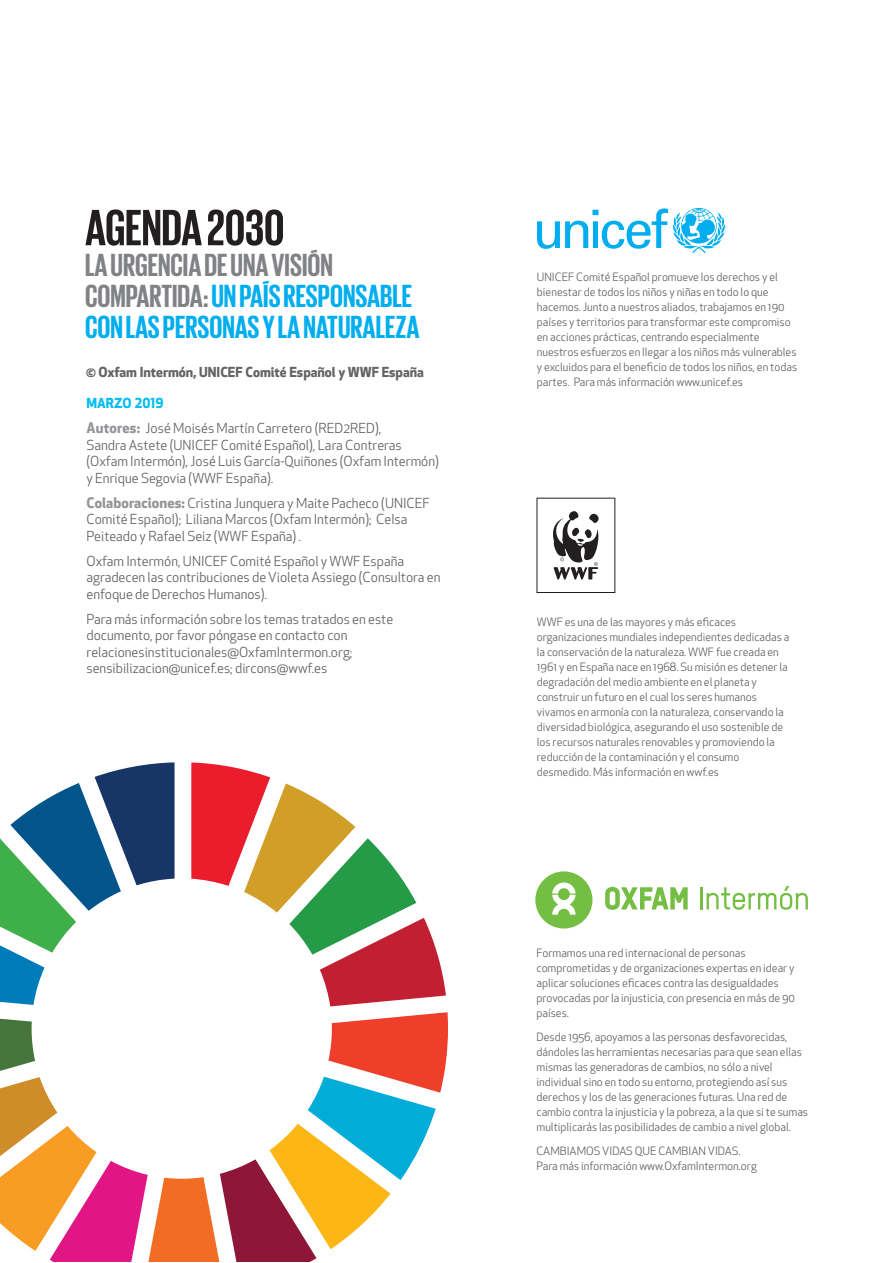
<style>
.page{position:relative;width:893px;height:1263px;background:#fff}
.page>*{position:absolute;margin:0;border:0;box-sizing:border-box;transform-origin:0 0}
.t1{font:700 52.2px "Giorgio Sans";color:#231f20}
.t2{font:700 32.7px/30.9px "Giorgio Sans";color:#00aeef}
.t3{font:13.5px/16.5px "Apex New";color:#636366}
.t4{font:700 13.5px "Apex New";color:#636366}
.t5{font:11.25px/15px "Apex New";color:#636366}
.s1{color:#808285}
.s2{font-weight:700;color:#01bdf2}
.s3{font-weight:700;font-size:14.25px;color:#939598}
</style>
<div class="page">
<svg style="left:537px;top:208px;width:188px;height:45px"></svg>
<hr style="left:700px;top:887px;width:3px;height:22px;background:#74bf43">
<svg style="left:707px;top:886px;width:101px;height:24px"></svg>
<svg style="left:535px;top:871px;width:57px;height:57px"></svg>
<svg style="left:605px;top:887px;width:83px;height:23px"></svg>
<div style="left:535px;top:496px;width:82px;height:99px;background:linear-gradient(to bottom,#adabab,#adabab)"></div>
<svg style="left:536px;top:498px;width:79px;height:95px"></svg>
<svg style="left:0;top:762px;width:448px;height:500px"></svg>
<h1 class="t1" style="left:85px;top:210px;width:201px">AGENDA2030</h1>
<h2 class="t2" style="left:85px;top:251px;width:336px"><span class="s1">LAURGENCIADEUNAVISIÓN<br>COMPARTIDA:</span>UNPAÍSRESPONSABLE<br>CONLASPERSONASYLANATURALEZA</h2>
<p class="t4" style="left:87px;top:367px;width:339px">© Oxfam Intermón, UNICEF Comité Español y WWF España</p>
<p class="t3" style="left:87px;top:392px;width:296px;line-height:25px"><span class="s2">MARZO 2019<br></span><span class="s3">Autores:</span> José Moisés Martín Carretero (RED2RED),</p>
<p class="t3" style="left:87px;top:438px;width:354px">Sandra Astete (UNICEF Comité Español), Lara Contreras (Oxfam Intermón), José Luis García-Quiñones (Oxfam Intermón) y Enrique Segovia (WWF España).</p>
<p class="t3" style="left:87px;top:496px;width:345px"><span class="s3">Colaboraciones:</span> Cristina Junquera y Maite Pacheco (UNICEF<br>Comité Español); Liliana Marcos (Oxfam Intermón); Celsa<br>Peiteado y Rafael Seiz (WWF España) .</p>
<p class="t3" style="left:87px;top:554px;width:355px">Oxfam Intermón, UNICEF Comité Español y WWF España agradecen las contribuciones deVioleta Assiego (Consultora en enfoque de Derechos Humanos).</p>
<p class="t3" style="left:87px;top:612px;width:308px">Para más información sobre los temas tratados en este documento, por favor póngase en contacto con relacionesinstitucionales@OxfamIntermon.org; sensibilizacion@unicef.es; dircons@wwf.es</p>
<p class="t5" style="left:537px;top:270px;width:262px">UNICEF Comité Español promueve los derechos y el bienestar de todos los niños y niñas en todo lo que hacemos. Junto a nuestros aliados, trabajamos en 190 países y territorios para transformar este compromiso en acciones prácticas, centrando especialmente nuestros esfuerzos en llegar a los niños más vulnerables y excluidos para el beneficio de todos los niños, en todas partes. Para más información www.unicef.es</p>
<p class="t5" style="left:537px;top:616px;width:254px">WWF es una de las mayores y más eficaces organizaciones mundiales independientes dedicadas a la conservación de la naturaleza. WWF fue creada en 1961 y en España nace en 1968. Su misión es detener la degradación del medio ambiente en el planeta y construir un futuro en el cual los seres humanos vivamos en armonía con la naturaleza, conservando la diversidad biológica, asegurando el uso sostenible de los recursos naturales renovables y promoviendo la reducción de la contaminación y el consumo desmedido. Más información en wwf.es</p>
<p class="t5" style="left:536px;top:947px;width:260px">Formamos una red internacional de personas comprometidas y de organizaciones expertas en idear y aplicar soluciones eficaces contra las desigualdades provocadas por la injusticia, con presencia en más de 90 países.</p>
<p class="t5" style="left:536px;top:1031px;width:273px">Desde 1956, apoyamos a las personas desfavorecidas, dándoles las herramientas necesarias para que sean ellas mismas las generadoras de cambios, no sólo a nivel individual sino en todo su entorno, protegiendo así sus derechos y los de las generaciones futuras. Una red de cambio contra la injusticia y la pobreza, a la que si te sumas multiplicarás las posibilidades de cambio a nivel global.</p>
<p class="t5" style="left:536px;top:1145px;width:222px">CAMBIAMOSVIDAS QUE CAMBIANVIDAS.<br>Para más información www.OxfamIntermon.org</p>
</div>
